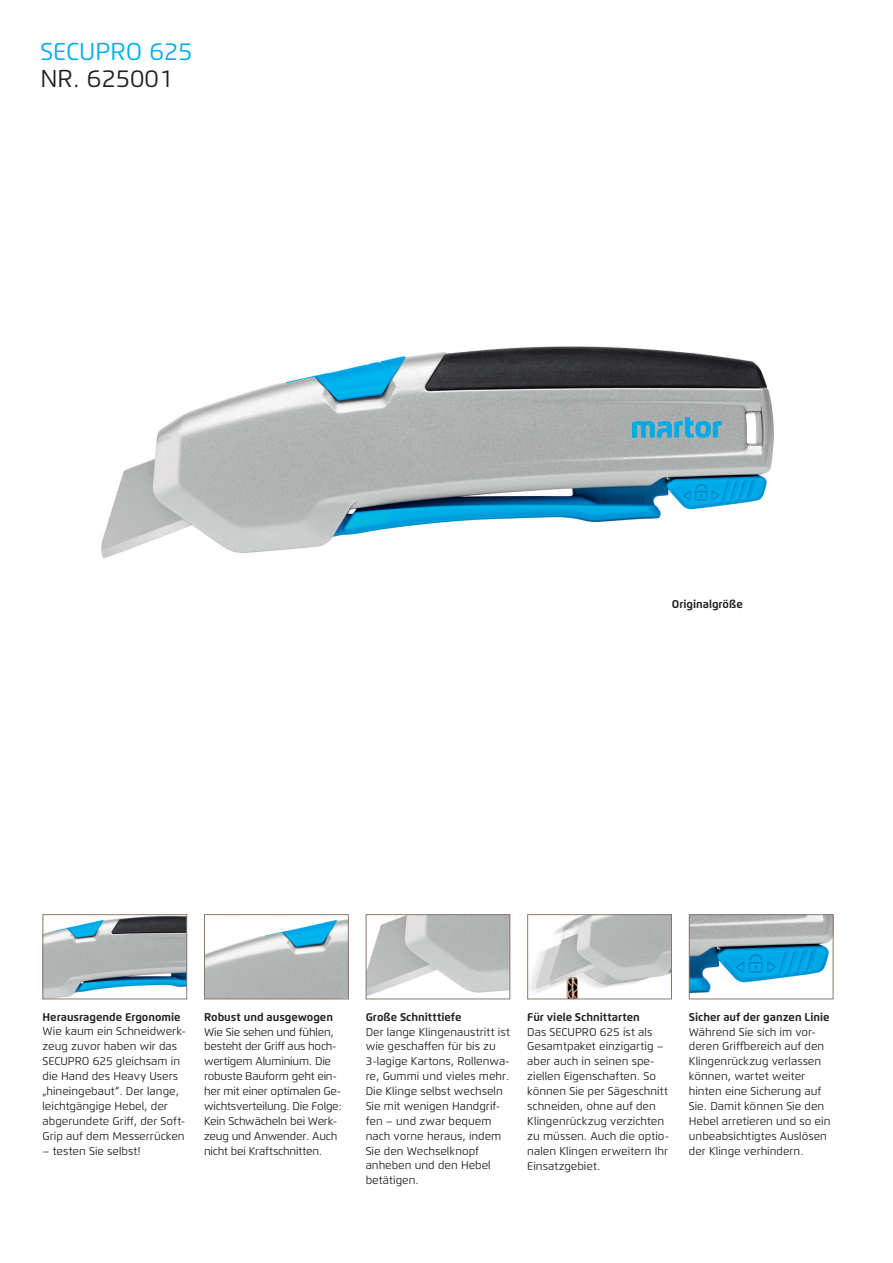
<style>
.page{position:relative;width:893px;height:1263px;background:#fff}
.page>*{position:absolute;margin:0;border:0;box-sizing:border-box;transform-origin:0 0}
.t1{font:24.3px "Flexo";color:#00aeef}
.t2{font:24.3px "Flexo";color:#231f20}
.t3{font:11.25px/14.9px "Flexo";color:#231f20}
.t4{font:11.25px/14.9px "Flexo";letter-spacing:-.02em;color:#231f20}
.t5{font:700 11.25px "Flexo";color:#231f20}
</style>
<div class="page">
<img style="left:101px;top:346px;width:673px;height:213px">
<img style="left:45px;top:916px;width:140px;height:81px">
<div style="left:43px;top:914px;width:144px;height:85px;border:1px solid #89786e"></div>
<img style="left:206px;top:919px;width:141px;height:78px">
<div style="left:204px;top:914px;width:145px;height:85px;border:1px solid #89786e"></div>
<img style="left:368px;top:916px;width:140px;height:80px">
<div style="left:366px;top:914px;width:144px;height:85px;border:1px solid #89786e"></div>
<img style="left:529px;top:916px;width:141px;height:81px">
<div style="left:527px;top:914px;width:145px;height:85px;border:1px solid #89786e"></div>
<img style="left:691px;top:916px;width:140px;height:78px">
<div style="left:689px;top:914px;width:144px;height:85px;border:1px solid #89786e"></div>
<h1 class="t1" style="left:40px;top:36px;width:154px">SECUPRO 625</h1>
<h1 class="t2" style="left:40px;top:64px;width:135px">NR. 625001</h1>
<p class="t5" style="left:672px;top:597px;width:72px">Originalgröße</p>
<p class="t5" style="left:43px;top:1010px;width:140px">Herausragende Ergonomie</p>
<p class="t3" style="left:43px;top:1024px;width:145px">Wie kaum ein Schneidwerk&shy;zeug zuvor haben wir das<br>SECUPRO 625 gleichsam in die Hand des Heavy Users „hineingebaut“. Der lange, leichtgängige Hebel, der abgerundete Griff, der Soft-<br>Grip auf dem Messerrücken</p>
<p class="t3" style="left:43px;top:1143px;width:99px">– testen Sie selbst!</p>
<p class="t5" style="left:204px;top:1010px;width:130px">Robust und ausgewogen</p>
<p class="t4" style="left:204px;top:1024px;width:139px">Wie Sie sehen und fühlen, besteht der Griff aus hoch&shy;wertigem Aluminium. Die robuste Bauform geht ein&shy;her mit einer optimalen Ge&shy;wichtsverteilung. Die Folge:<br>Kein Schwächeln bei Werk&shy;zeug und Anwender. Auch nicht bei Kraftschnitten.</p>
<p class="t5" style="left:366px;top:1010px;width:97px">Große Schnitttiefe</p>
<p class="t3" style="left:366px;top:1024px;width:146px">Der lange Klingenaustritt ist wie geschaffen für bis zu<br>3-lagige Kartons, Rollenwa&shy;re, Gummi und vieles mehr.<br>Die Klinge selbst wechseln<br>Sie mit wenigen Handgrif&shy;fen – und zwar bequem nach vorne heraus, indem<br>Sie den Wechselknopf anheben und den Hebel betätigen.</p>
<p class="t5" style="left:527px;top:1010px;width:114px">Für viele Schnittarten</p>
<p class="t3" style="left:527px;top:1024px;width:143px">Das SECUPRO 625 ist als<br>Gesamtpaket einzigartig – aber auch in seinen spe&shy;ziellen Eigenschaften. So können Sie per Sägeschnitt schneiden, ohne auf den<br>Klingenrückzug verzichten zu müssen. Auch die optio&shy;nalen Klingen erweitern Ihr<br>Einsatzgebiet.</p>
<p class="t5" style="left:689px;top:1010px;width:142px">Sicher auf der ganzen Linie</p>
<p class="t3" style="left:689px;top:1024px;width:143px">Während Sie sich im vor&shy;deren Griffbereich auf den<br>Klingenrückzug verlassen können, wartet weiter hinten eine Sicherung auf<br>Sie. Damit können Sie den<br>Hebel arretieren und so ein unbeabsichtigtes Auslösen der Klinge verhindern.</p>
</div>
